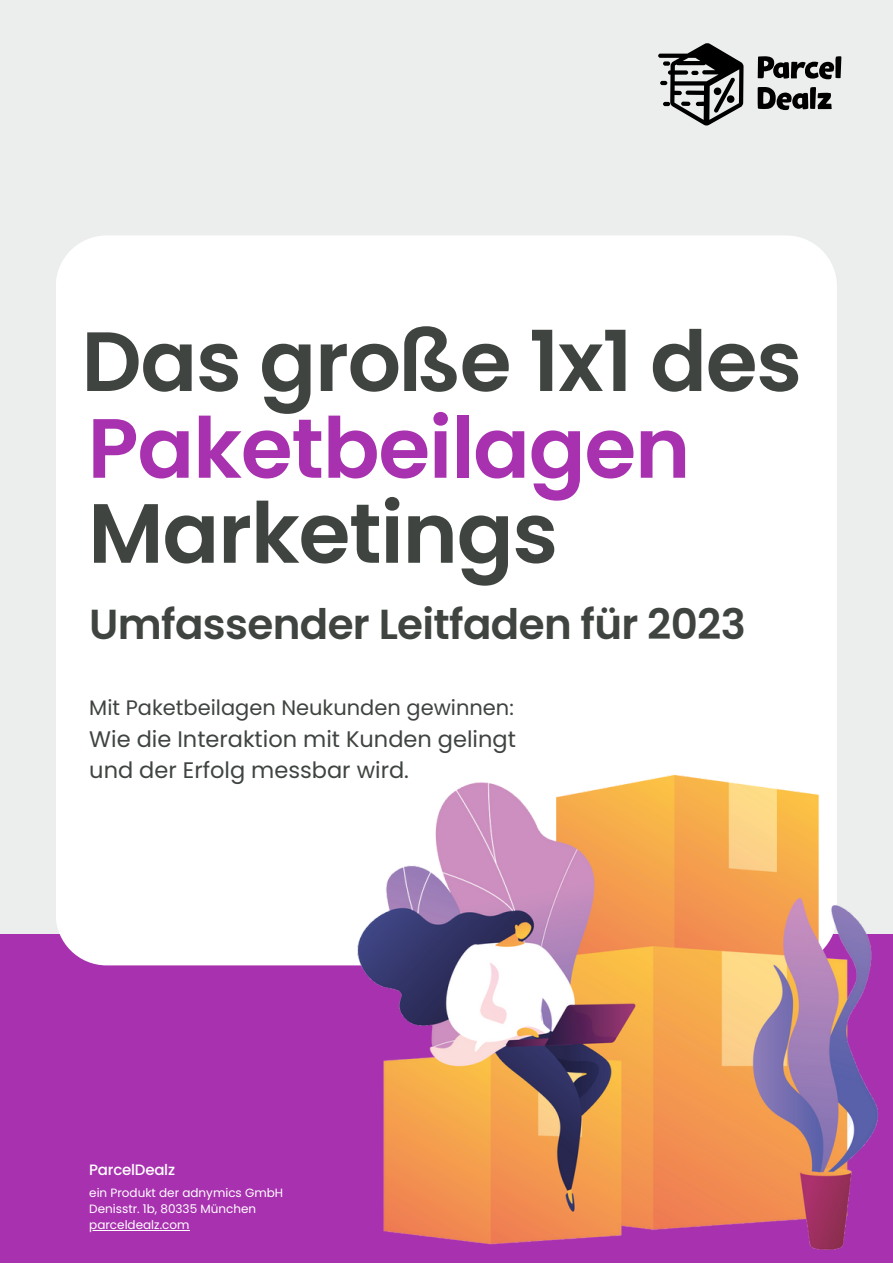
<style>
.page{position:relative;width:893px;height:1264px;background:#fff}
.page>*{position:absolute;margin:0;border:0;box-sizing:border-box;transform-origin:0 0}
.t1{font:600 83.85px "Poppins";letter-spacing:-.015em;color:#3f4440}
.t2{font:600 83.85px "Poppins";letter-spacing:-.015em;color:#a831af}
.t3{font:600 42px "Poppins";letter-spacing:-.015em;color:#3f4440}
.t4{font:22.5px/31.5px "Poppins";color:#3f4440}
.t5{font:21px "Poppins";color:#3f4440}
.t6{font:500 15px "Poppins";letter-spacing:-.015em;color:#fff}
.t7{font:12px/16px "Poppins";color:#fff}
</style>
<div class="page">
<div style="left:0;top:0;width:892px;height:1262px;background:#eceeed"></div>
<div style="left:0;top:934px;width:892px;height:328px;background:#a831af"></div>
<div style="left:56px;top:235px;width:780px;height:730px;background:#fff;border-radius:51px"></div>
<img style="left:347px;top:762px;width:531px;height:488px">
<svg style="left:757px;top:56px;width:84px;height:23px"></svg>
<svg style="left:757px;top:87px;width:74px;height:23px"></svg>
<svg style="left:658px;top:43px;width:85px;height:82px"></svg>
<hr style="left:89px;top:1229px;width:100px;height:1px;background:#fff">
<h1 class="t1" style="left:81px;top:303px;width:722px">Das große 1x1 des</h1>
<h1 class="t2" style="left:88px;top:389px;width:604px">Paketbeilagen</h1>
<h1 class="t1" style="left:88px;top:474px;width:471px">Marketings</h1>
<h2 class="t3" style="left:89px;top:594px;width:658px">Umfassender Leitfaden für 2023</h2>
<h3 class="t5" style="left:89px;top:693px;width:426px">Mit Paketbeilagen Neukunden gewinnen:</h3>
<h3 class="t4" style="left:89px;top:723px;width:428px">Wie die Interaktion mit Kunden gelingt und der Erfolg messbar wird.</h3>
<p class="t6" style="left:89px;top:1158px;width:87px">ParcelDealz</p>
<p class="t7" style="left:89px;top:1184px;width:195px">ein Produkt der adnymics GmbH<br>Denisstr. 1b, 80335 München parceldealz.com</p>
</div>
